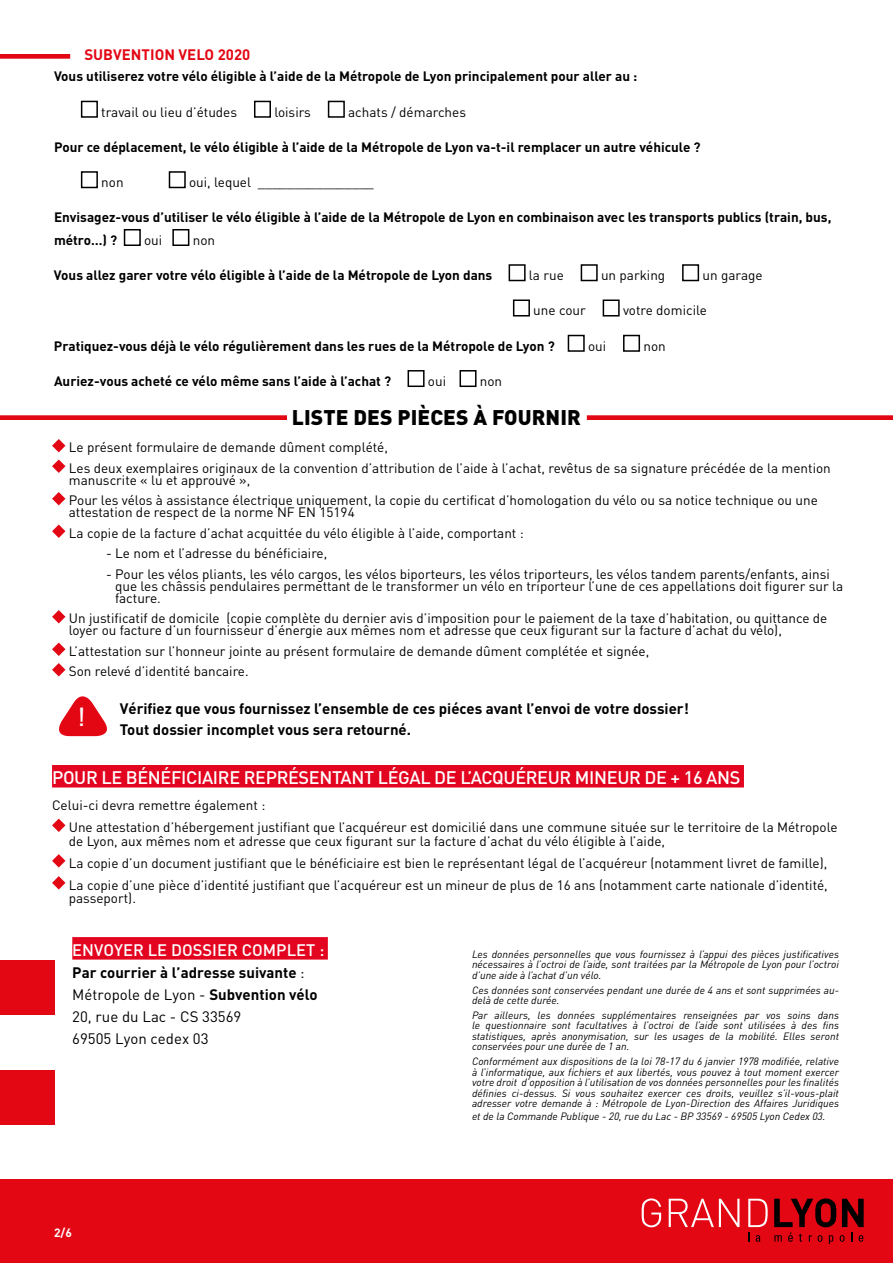
<style>
.page{position:relative;width:893px;height:1263px;background:#fff}
.page>*{position:absolute;margin:0;border:0;box-sizing:border-box;transform-origin:0 0}
.t1{font:25.5px "Univers";color:#fff}
.t2{font:900 21px "DIN";letter-spacing:.005em;color:#000}
.t3{font:500 18px "DIN";letter-spacing:-.02em;color:#fff}
.t4{font:500 16.5px "DIN";color:#fff}
.t5{font:700 15px "DIN";color:#000}
.t6{font:15px/21.9px "DIN";color:#000}
.t7{font:700 15px "DIN";color:#e30613}
.t8{font:13.5px/12px "DIN";color:#000}
.t9{font:700 13.5px/22.5px "DIN";color:#000}
.t10{font:700 12px "DIN";color:#fff}
.t11{font:italic 10.5px/10.5px "DIN";color:#000;text-align:justify}
.s1{font-weight:700}
</style>
<div class="page">
<div style="left:0;top:54px;width:70px;height:5px;background:#e30613"></div>
<div style="left:52px;top:765px;width:692px;height:22px;background:#e30520"></div>
<svg style="left:52px;top:439px;width:13px;height:13px"></svg>
<svg style="left:52px;top:459px;width:13px;height:14px"></svg>
<svg style="left:52px;top:492px;width:13px;height:13px"></svg>
<svg style="left:52px;top:524px;width:13px;height:14px"></svg>
<svg style="left:52px;top:610px;width:13px;height:13px"></svg>
<svg style="left:52px;top:642px;width:13px;height:14px"></svg>
<svg style="left:52px;top:663px;width:13px;height:13px"></svg>
<svg style="left:52px;top:819px;width:13px;height:13px"></svg>
<svg style="left:52px;top:854px;width:13px;height:13px"></svg>
<svg style="left:52px;top:876px;width:13px;height:13px"></svg>
<div style="left:81px;top:101px;width:17px;height:17px;border:2px solid #000"></div>
<div style="left:254px;top:101px;width:17px;height:17px;border:2px solid #000"></div>
<div style="left:328px;top:101px;width:17px;height:17px;border:2px solid #000"></div>
<div style="left:81px;top:171px;width:17px;height:17px;border:2px solid #000"></div>
<div style="left:169px;top:171px;width:17px;height:17px;border:2px solid #000"></div>
<div style="left:124px;top:229px;width:17px;height:17px;border:2px solid #000"></div>
<div style="left:172px;top:229px;width:17px;height:17px;border:2px solid #000"></div>
<div style="left:509px;top:264px;width:17px;height:17px;border:2px solid #000"></div>
<div style="left:581px;top:264px;width:17px;height:17px;border:2px solid #000"></div>
<div style="left:682px;top:264px;width:17px;height:17px;border:2px solid #000"></div>
<div style="left:513px;top:299px;width:17px;height:17px;border:2px solid #000"></div>
<div style="left:603px;top:299px;width:17px;height:17px;border:2px solid #000"></div>
<div style="left:568px;top:335px;width:17px;height:17px;border:2px solid #000"></div>
<div style="left:623px;top:335px;width:17px;height:17px;border:2px solid #000"></div>
<div style="left:408px;top:370px;width:17px;height:17px;border:2px solid #000"></div>
<div style="left:459px;top:370px;width:18px;height:17px;border:2px solid #000"></div>
<div style="left:72px;top:937px;width:256px;height:22px;background:#e30520"></div>
<div style="left:0;top:415px;width:287px;height:5px;background:#e30613"></div>
<div style="left:587px;top:415px;width:306px;height:5px;background:#e30613"></div>
<svg style="left:59px;top:696px;width:48px;height:40px"></svg>
<div style="left:0;top:1179px;width:893px;height:84px;background:#e30613"></div>
<div style="left:0;top:960px;width:55px;height:55px;background:#e30613"></div>
<div style="left:0;top:1070px;width:55px;height:55px;background:#e30613"></div>
<svg style="left:642px;top:1198px;width:19px;height:29px"></svg>
<svg style="left:669px;top:1199px;width:70px;height:28px"></svg>
<svg style="left:774px;top:1198px;width:90px;height:46px"></svg>
<svg style="left:748px;top:1199px;width:20px;height:43px"></svg>
<p class="t7" style="left:84px;top:45px;width:167px">SUBVENTION VELO 2020</p>
<p class="t9" style="left:54px;top:65px;width:585px">Vous utiliserez votre vélo éligible à l’aide de la Métropole de Lyon principalement pour aller au :</p>
<p class="t8" style="left:101px;top:105px;width:137px">travail ou lieu d’études</p>
<p class="t8" style="left:274px;top:105px;width:38px">loisirs</p>
<p class="t8" style="left:348px;top:105px;width:119px">achats / démarches</p>
<p class="t9" style="left:54px;top:135px;width:648px">Pour ce déplacement, le vélo éligible à l’aide de la Métropole de Lyon va-t-il remplacer un autre véhicule ?</p>
<p class="t8" style="left:101px;top:176px;width:24px">non</p>
<p class="t8" style="left:189px;top:176px;width:186px">oui, lequel ________________</p>
<p class="t9" style="left:54px;top:206px;width:779px">Envisagez-vous d’utiliser le vélo éligible à l’aide de la Métropole de Lyon en combinaison avec les transports publics (train, bus, métro…) ?</p>
<p class="t8" style="left:144px;top:234px;width:20px">oui</p>
<p class="t8" style="left:193px;top:234px;width:24px">non</p>
<p class="t9" style="left:54px;top:264px;width:440px">Vous allez garer votre vélo éligible à l’aide de la Métropole de Lyon dans</p>
<p class="t8" style="left:529px;top:269px;width:36px">la rue</p>
<p class="t8" style="left:601px;top:269px;width:66px">un parking</p>
<p class="t8" style="left:702px;top:269px;width:62px">un garage</p>
<p class="t8" style="left:533px;top:304px;width:54px">une cour</p>
<p class="t8" style="left:623px;top:304px;width:85px">votre domicile</p>
<p class="t9" style="left:54px;top:334px;width:502px">Pratiquez-vous déjà le vélo régulièrement dans les rues de la Métropole de Lyon ?</p>
<p class="t8" style="left:588px;top:339px;width:20px">oui</p>
<p class="t8" style="left:643px;top:339px;width:24px">non</p>
<p class="t9" style="left:54px;top:369px;width:339px">Auriez-vous acheté ce vélo même sans l’aide à l’achat ?</p>
<p class="t8" style="left:428px;top:375px;width:20px">oui</p>
<p class="t8" style="left:480px;top:375px;width:24px">non</p>
<p class="t2" style="left:292px;top:403px;width:291px">LISTE DES PIÈCES À FOURNIR</p>
<p class="t8" style="left:69px;top:441px;width:321px">Le présent formulaire de demande dûment complété,</p>
<p class="t8" style="left:69px;top:462px;width:763px">Les deux exemplaires originaux de la convention d’attribution de l’aide à l’achat, revêtus de sa signature précédée de la mention manuscrite « lu et approuvé »,</p>
<p class="t8" style="left:69px;top:494px;width:750px">Pour les vélos à assistance électrique uniquement, la copie du certificat d’homologation du vélo ou sa notice technique ou une attestation de respect de la norme NF EN 15194</p>
<p class="t8" style="left:69px;top:527px;width:456px">La copie de la facture d’achat acquittée du vélo éligible à l’aide, comportant :</p>
<p class="t8" style="left:106px;top:547px;width:223px">- Le nom et l’adresse du bénéficiaire,</p>
<p class="t8" style="left:115px;top:568px;width:730px;text-indent:-9px">- Pour les vélos pliants, les vélo cargos, les vélos biporteurs, les vélos triporteurs, les vélos tandem parents/enfants, ainsi que les châssis pendulaires permettant de le transformer un vélo en triporteur l’une de ces appellations doit figurer sur la facture.</p>
<p class="t8" style="left:69px;top:612px;width:760px">Un justificatif de domicile (copie complète du dernier avis d’imposition pour le paiement de la taxe d’habitation, ou quittance de loyer ou facture d’un fournisseur d’énergie aux mêmes nom et adresse que ceux figurant sur la facture d’achat du vélo),</p>
<p class="t8" style="left:69px;top:645px;width:582px">L’attestation sur l’honneur jointe au présent formulaire de demande dûment complétée et signée,</p>
<p class="t8" style="left:69px;top:665px;width:181px">Son relevé d’identité bancaire.</p>
<p class="t5" style="left:120px;top:699px;width:571px">Vérifiez que vous fournissez l’ensemble de ces piéces avant l’envoi de votre dossier!</p>
<p class="t5" style="left:120px;top:720px;width:293px">Tout dossier incomplet vous sera retourné.</p>
<p class="t3" style="left:52px;top:765px;width:690px">POUR LE BÉNÉFICIAIRE REPRÉSENTANT LÉGAL DE L’ACQUÉREUR MINEUR DE + 16 ANS</p>
<p class="t8" style="left:52px;top:799px;width:215px">Celui-ci devra remettre également :</p>
<p class="t8" style="left:69px;top:820px;width:770px;line-height:13.5px">Une attestation d’hébergement justifiant que l’acquéreur est domicilié dans une commune située sur le territoire de la Métropole de Lyon, aux mêmes nom et adresse que ceux figurant sur la facture d’achat du vélo éligible à l’aide,</p>
<p class="t8" style="left:69px;top:856px;width:760px">La copie d’un document justifiant que le bénéficiaire est bien le représentant légal de l’acquéreur (notamment livret de famille),</p>
<p class="t8" style="left:69px;top:877px;width:760px;line-height:13.5px">La copie d’une pièce d’identité justifiant que l’acquéreur est un mineur de plus de 16 ans (notamment carte nationale d’identité, passeport).</p>
<p class="t1" style="left:77px;top:702px;width:11px">!</p>
<p class="t4" style="left:72px;top:939px;width:254px">ENVOYER LE DOSSIER COMPLET :</p>
<p class="t6" style="left:72px;top:961px;width:247px"><span class="s1">Par courrier à l’adresse suivante</span> :<br>Métropole de Lyon - <span class="s1">Subvention vélo<br></span>20, rue du Lac - CS 33569<br>69505 Lyon cedex 03</p>
<p class="t10" style="left:54px;top:1224px;width:19px">2/6</p>
<p class="t11" style="left:472px;top:948px;width:368px">Les données personnelles que vous fournissez à l’appui des pièces justificatives nécessaires à l’octroi de l’aide, sont traitées par la Métropole de Lyon pour l’octroi d’une aide à l’achat d’un vélo.</p>
<p class="t11" style="left:472px;top:984px;width:368px">Ces données sont conservées pendant une durée de 4 ans et sont supprimées au&shy;delà de cette durée.</p>
<p class="t11" style="left:472px;top:1009px;width:368px">Par ailleurs, les données supplémentaires renseignées par vos soins dans le questionnaire sont facultatives à l’octroi de l’aide sont utilisées à des fins statistiques, après anonymisation, sur les usages de la mobilité. Elles seront conservées pour une durée de 1 an.</p>
<p class="t11" style="left:472px;top:1056px;width:368px">Conformément aux dispositions de la loi 78-17 du 6 janvier 1978 modifiée, relative à l’informatique, aux fichiers et aux libertés, vous pouvez à tout moment exercer votre droit d’opposition à l’utilisation de vos données personnelles pour les finalités définies ci-dessus. Si vous souhaitez exercer ces droits, veuillez s’il-vous-plait adresser votre demande à : Métropole de Lyon-Direction des Affaires Juridiques</p>
<p class="t11" style="left:472px;top:1110px;width:355px">et de la Commande Publique - 20, rue du Lac - BP 33569 - 69505 Lyon Cedex 03.</p>
</div>
